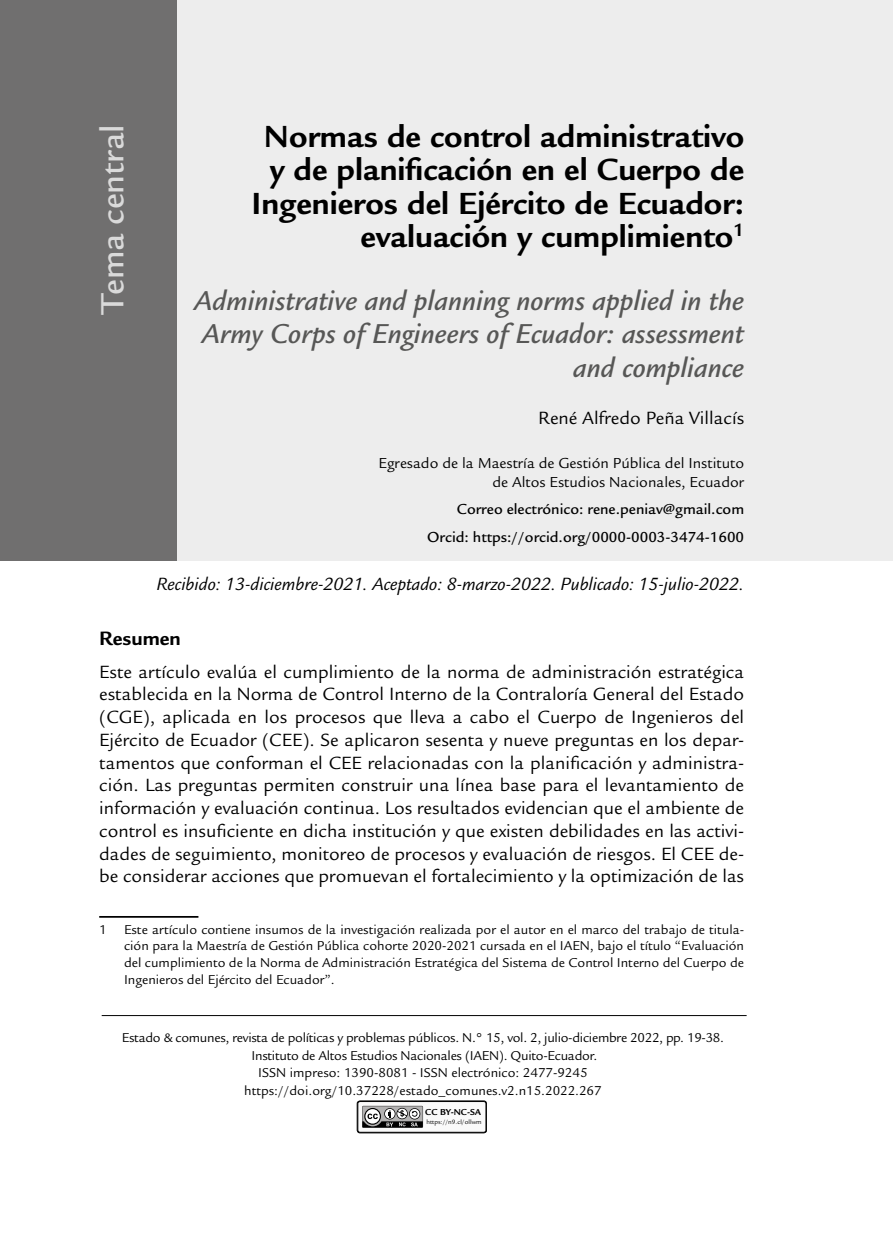
<style>
.page{position:relative;width:893px;height:1241px;background:#fff}
.page>*{position:absolute;margin:0;border:0;box-sizing:border-box;transform-origin:0 0}
.t1{font:500 35px "Legacy Sans Std";color:#dadada}
.t2{font:700 33.25px/33.2px "Legacy Sans Std";color:#000;text-align:right}
.t3{font:italic 500 29.75px/33.2px "Legacy Sans Std";color:#575756;text-align:right}
.t4{font:700 21px "Legacy Sans Std";color:#000}
.t5{font:19.25px/22.8px "Legacy Sans Std";color:#000;text-align:justify}
.t6{font:italic 19.25px "Legacy Sans Std";color:#000}
.t7{font:500 15.75px/27.7px "Legacy Sans Std";color:#000;text-align:right}
.t8{font:15.75px/18.9px "Legacy Sans Std";color:#000;text-align:right}
.t9{font:14px/16.8px "Legacy Sans Std";color:#000;text-align:justify}
.t10{font:14px/17.5px "Legacy Sans Std";letter-spacing:-.02em;color:#000;text-align:center}
.t11{font:700 9.45px "Legacy Sans Std";letter-spacing:-.005em;color:#000}
.t12{font:6.83px "Legacy Sans Std";color:#000}
</style>
<div class="page">
<div style="left:52px;top:0;width:841px;height:561px;background:#ededed"></div>
<div style="left:0;top:0;width:176px;height:561px;background:#706f6f"></div>
<div style="left:357px;top:1100px;width:129px;height:32px;background:#fafafa;border-radius:3px"></div>
<div style="left:357px;top:1100px;width:130px;height:32px;border:1px solid #000;border-radius:3px"></div>
<div style="left:358px;top:1101px;width:128px;height:31px;border:1px solid #000;border-radius:2px"></div>
<svg style="left:362px;top:1105px;width:61px;height:22px"></svg>
<hr style="left:102px;top:1014px;width:645px;height:1px;background:#000">
<hr style="left:99px;top:915px;width:99px;height:2px;background:#000">
<h2 class="t2" style="left:252px;top:120px;width:494px">Normas de control administrativo y de planificación en el Cuerpo de Ingenieros del Ejército de Ecuador: evaluación y cumplimiento<sup>1</sup></h2>
<h3 class="t3" style="left:194px;top:284px;width:552px">Administrative and planning norms applied in the<br>Army Corps of Engineers of Ecuador: assessment and compliance</h3>
<p class="t5" style="left:538px;top:407px;width:207px">René Alfredo Peña Villacís</p>
<p class="t8" style="left:379px;top:453px;width:367px">Egresado de la Maestría de Gestión Pública del Instituto de Altos Estudios Nacionales, Ecuador</p>
<p class="t7" style="left:427px;top:495px;width:318px">Correo electrónico: rene.peniav@gmail.com<br>Orcid: https://orcid.org/0000-0003-3474-1600</p>
<p class="t6" style="left:156px;top:573px;width:589px">Recibido: 13-diciembre-2021. Aceptado: 8-marzo-2022. Publicado: 15-julio-2022.</p>
<p class="t4" style="left:99px;top:626px;width:83px">Resumen</p>
<p class="t5" style="left:99px;top:660px;width:646px">Este artículo evalúa el cumplimiento de la norma de administración estratégica establecida en la Norma de Control Interno de la Contraloría General del Estado (CGE), aplicada en los procesos que lleva a cabo el Cuerpo de Ingenieros del Ejército de Ecuador (CEE). Se aplicaron sesenta y nueve preguntas en los depar&shy;tamentos que conforman el CEE relacionadas con la planificación y administra&shy;ción. Las preguntas permiten construir una línea base para el levantamiento de información y evaluación continua. Los resultados evidencian que el ambiente de control es insuficiente en dicha institución y que existen debilidades en las activi&shy;dades de seguimiento, monitoreo de procesos y evaluación de riesgos. El CEE de&shy;be considerar acciones que promuevan el fortalecimiento y la optimización de las</p>
<p class="t9" style="left:124px;top:920px;width:622px;text-indent:-25px">1 Este artículo contiene insumos de la investigación realizada por el autor en el marco del trabajo de titula&shy;ción para la Maestría de Gestión Pública cohorte 2020-2021 cursada en el IAEN, bajo el título “Evaluación del cumplimiento de la Norma de Administración Estratégica del Sistema de Control Interno del Cuerpo de Ingenieros del Ejército del Ecuador”.</p>
<h1 class="t1" style="left:92px;top:314px;width:191px;rotate:-90deg">Tema central</h1>
<p class="t10" style="left:122px;top:1029px;width:604px">Estado &amp; comunes, revista de políticas y problemas públicos. N.° 15, vol. 2, julio-diciembre 2022, pp. 19-38.<br>Instituto de Altos Estudios Nacionales (IAEN). Quito-Ecuador.<br>ISSN impreso: 1390-8081 - ISSN electrónico: 2477-9245 https://doi.org/10.37228/estado_comunes.v2.n15.2022.267</p>
<p class="t11" style="left:425px;top:1106px;width:58px">CC BY-NC-SA</p>
<p class="t12" style="left:426px;top:1117px;width:57px">https://n9.cl/ollwm</p>
</div>
